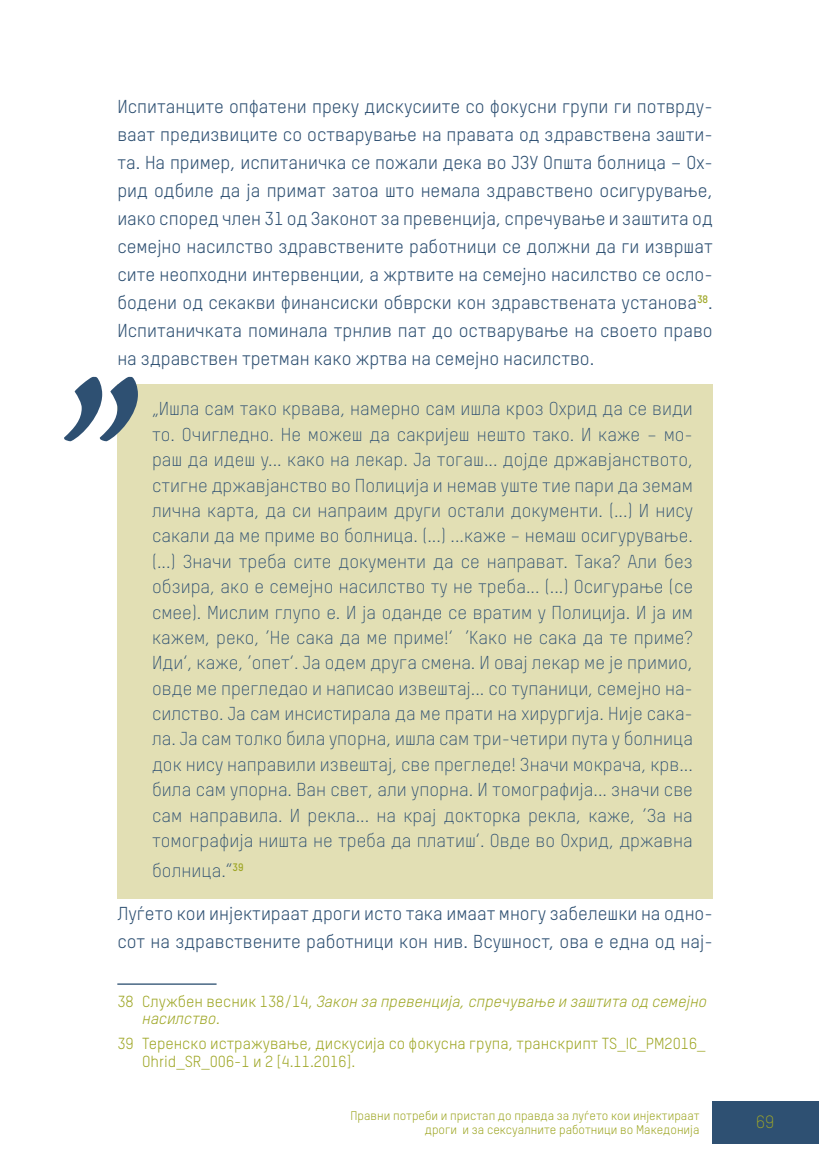
<style>
.page{position:relative;width:819px;height:1167px;background:#fff}
.page>*{position:absolute;margin:0;border:0;box-sizing:border-box;transform-origin:0 0}
.citat_POTEMAN{font:300 18.38px/25.4px "Oxfam TSTARPRO";color:#2e5072;text-align:justify}
.t1{font:18.38px/28px "Oxfam TSTARPRO";color:#2e5072;text-align:justify}
.t2{font:300 17.5px "Oxfam TSTARPRO";color:#9fa727}
.FUSNOTA{font:15.75px/17.5px "Oxfam TSTARPRO";color:#9fa727}
.FUSNOTA-2{font:italic 15.75px/17.5px "Oxfam TSTARPRO";color:#9fa727}
.t3{font:12.25px/14px "Oxfam TSTARPRO";color:#9fa727;text-align:right}
.s1{font-style:normal}
</style>
<div class="page">
<div style="left:713px;top:1101px;width:106px;height:42px;background:#2e5072"></div>
<div style="left:117px;top:384px;width:596px;height:514px;background:#e2dfb4"></div>
<hr style="left:117px;top:983px;width:100px;height:2px;background:#2e5072">
<svg style="left:64px;top:377px;width:74px;height:65px"></svg>
<p class="t1" style="left:117px;top:93px;width:597px">Испитанците опфатени преку дискусиите со фокусни групи ги потврду&shy;ваат предизвиците со остварување на правата од здравствена зашти&shy;та. На пример, испитаничка се пожали дека во ЈЗУ Општа болница – Ох&shy;рид одбиле да ја примат затоа што немала здравствено осигурување, иако според член 31 од Законот за превенција, спречување и заштита од семејно насилство здравствените работници се должни да ги извршат сите неопходни интервенции, а жртвите на семејно насилство се осло&shy;бодени од секакви финансиски обврски кон здравствената установа<sup>38</sup>.<br>Испитаничката поминала трнлив пат до остварување на своето право на здравствен третман како жртва на семејно насилство.</p>
<p class="citat_POTEMAN" style="left:152px;top:396px;width:542px">„Ишла сам тако крвава, намерно сам ишла кроз Охрид да се види то. Очигледно. Не можеш да сакријеш нешто тако. И каже – мо&shy;раш да идеш у... како на лекар. Ја тогаш... дојде државјанството, стигне државјанство во Полиција и немав уште тие пари да земам лична карта, да си напраим други остали документи. (...) И нису сакали да ме приме во болница. (...) ...каже – немаш осигурување. (...) Значи треба сите документи да се направат. Така? Али без обзира, ако е семејно насилство ту не треба... (...) Осигурање (се смее). Мислим глупо е. И ја оданде се вратим у Полиција. И ја им кажем, реко, ’Не сака да ме приме!‘ ’Како не сака да те приме?<br>Иди‘, каже, ’опет‘. Ја одем друга смена. И овај лекар ме је примио, овде ме прегледао и написао извештај... со тупаници, семејно на&shy;силство. Ја сам инсистирала да ме прати на хирургија. Није сака&shy;ла. Ја сам толко била упорна, ишла сам три-четири пута у болница док нису направили извештај, све прегледе! Значи мокрача, крв... била сам упорна. Ван свет, али упорна. И томографија... значи све сам направила. И рекла... на крај докторка рекла, каже, ’За на томографија ништа не треба да платиш‘. Овде во Охрид, државна</p>
<p class="citat_POTEMAN" style="left:152px;top:857px;width:93px">болница.“<sup>39</sup></p>
<p class="t1" style="left:117px;top:899px;width:597px">Луѓето кои инјектираат дроги исто така имаат многу забелешки на одно&shy;сот на здравствените работници кон нив. Всушност, ова е една од нај-</p>
<p class="FUSNOTA-2" style="left:142px;top:992px;width:566px;text-indent:-25px"><span class="s1">38 Службен весник 138/14,</span> Закон за превенција, спречување и заштита од семејно насилство.</p>
<p class="FUSNOTA" style="left:142px;top:1034px;width:565px;text-indent:-25px">39 Теренско истражување, дискусија со фокусна група, транскрипт TS_IC_PM2016_<br>Ohrid_SR_006-1 и 2 [4.11.2016].</p>
<p class="t3" style="left:350px;top:1109px;width:350px">Правни потреби и пристап до правда за луѓето кои инјектираат дроги и за сексуалните работници во Македонија</p>
<p class="t2" style="left:756px;top:1111px;width:20px">69</p>
</div>
